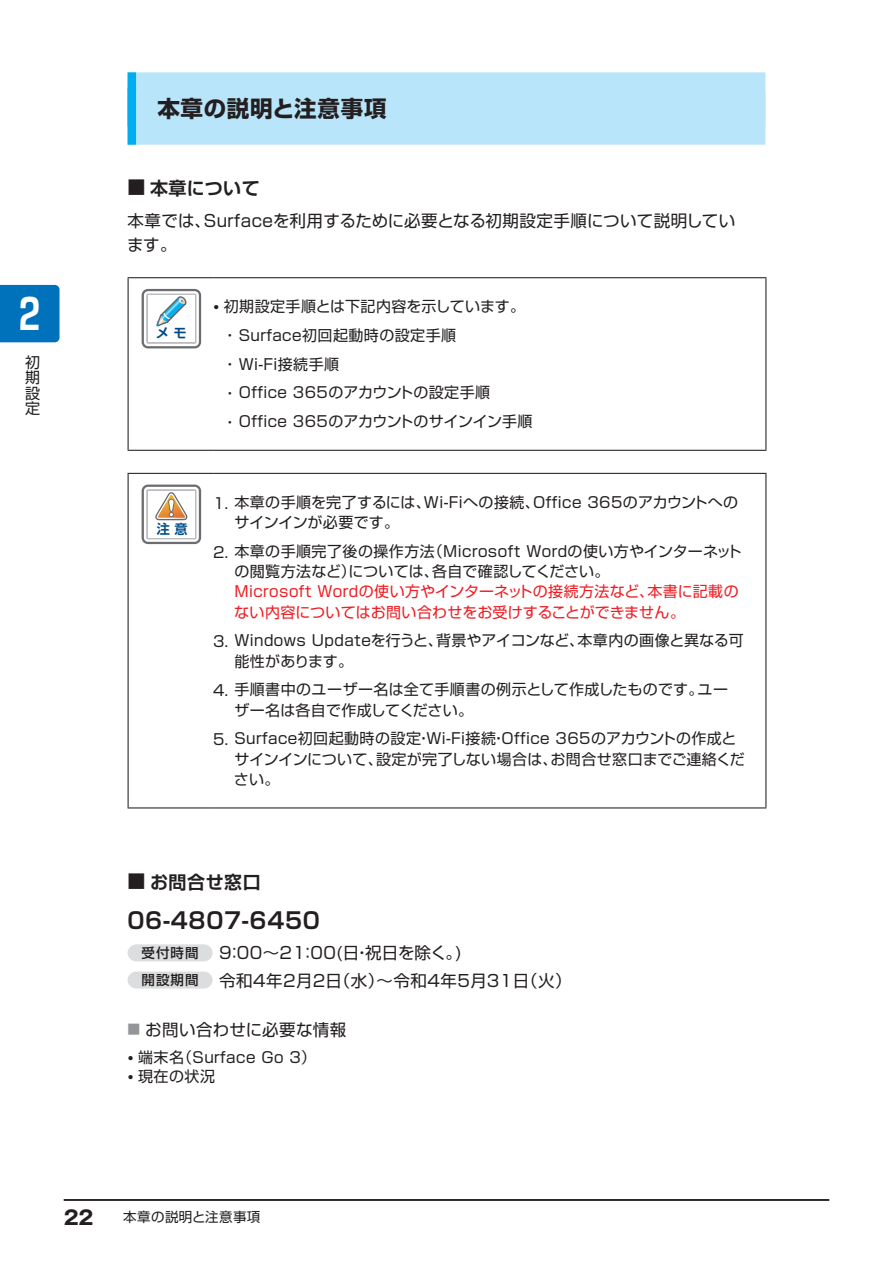
<style>
.page{position:relative;width:893px;height:1263px;background:#fff}
.page>*{position:absolute;margin:0;border:0;box-sizing:border-box;transform-origin:0 0}
.t1{font:700 42px "Shin Go Pro De";color:#fff}
.t2{font:700 22.5px "Shin Go Pro De";letter-spacing:.03em;color:#231f20}
.t3{font:700 22.5px "Shin Go Pro";letter-spacing:.03em;color:#231f20}
.t4{font:700 19.5px "Gothic MB101 Pro";color:#231f20}
.t5{font:700 18px "Shin Go Pro De";letter-spacing:.03em;color:#231f20}
.t6{font:16.5px/24px "Shin Go Pro";letter-spacing:.02em;color:#231f20}
.t7{font:15px/20.2px "Shin Go Pro";letter-spacing:.03em;color:#231f20}
.t8{font:15px/20.2px "Shin Go Pro";letter-spacing:.02em;color:#ee1d23}
.t9{font:13.5px "Shin Go Pro";letter-spacing:.03em;color:#231f20}
.t10{font:700 13.2px "Shin Go Pro De";color:#004b87}
.s1{font-family:"Shin Go Pro";font-weight:400}
.s2{font-weight:500;font-size:13.5px}
.s3{font-size:12.75px;color:#939598}
</style>
<div class="page">
<div style="left:0;top:285px;width:60px;height:57px;background:#0072bc"></div>
<hr style="left:64px;top:1199px;width:765px;height:2px;background:#231f20">
<div style="left:128px;top:72px;width:637px;height:54px;background:#b9e5fa"></div>
<div style="left:128px;top:72px;width:8px;height:54px;background:#00aeef"></div>
<div style="left:128px;top:91px;width:637px;height:54px;background:#b9e5fa"></div>
<div style="left:128px;top:88px;width:8px;height:57px;background:#00aeef"></div>
<hr style="left:213px;top:277px;width:553px;height:1px;background:#231f20">
<hr style="left:765px;top:278px;width:1px;height:172px;background:#231f20">
<hr style="left:128px;top:277px;width:85px;height:1px;background:#231f20">
<hr style="left:128px;top:278px;width:1px;height:172px;background:#231f20">
<hr style="left:128px;top:450px;width:85px;height:1px;background:#231f20">
<hr style="left:213px;top:450px;width:553px;height:1px;background:#231f20">
<hr style="left:213px;top:473px;width:553px;height:1px;background:#231f20">
<hr style="left:765px;top:474px;width:1px;height:333px;background:#231f20">
<hr style="left:213px;top:807px;width:553px;height:1px;background:#231f20">
<hr style="left:128px;top:473px;width:85px;height:1px;background:#231f20">
<hr style="left:128px;top:474px;width:1px;height:333px;background:#231f20">
<hr style="left:128px;top:807px;width:85px;height:1px;background:#231f20">
<div style="left:128px;top:944px;width:85px;height:17px;background:#dcdddf;border-radius:9px"></div>
<div style="left:128px;top:971px;width:85px;height:17px;background:#dcdddf;border-radius:9px"></div>
<svg style="left:142px;top:289px;width:59px;height:59px"></svg>
<svg style="left:142px;top:485px;width:59px;height:59px"></svg>
<h1 class="t1" style="left:19px;top:279px;width:22px">2</h1>
<p class="t7" style="left:25px;top:352px;width:16px;line-height:15.5px;text-align:justify">初期設定</p>
<h2 class="t3" style="left:157px;top:90px;width:231px">本章の説明と注意事項</h2>
<p class="t5" style="left:128px;top:173px;width:134px"><span class="s1">■</span> 本章について</p>
<p class="t6" style="left:127px;top:207px;width:610px">本章では、Surfaceを利用するために必要となる初期設定手順について説明しています。</p>
<p class="t10" style="left:156px;top:322px;width:32px">メ モ</p>
<p class="t7" style="left:223px;top:290px;width:311px;line-height:28.8px;text-indent:-10px">• 初期設定手順とは下記内容を示しています。・ Surface初回起動時の設定手順<br>・ Wi-Fi接続手順<br>・ Office 365のアカウントの設定手順<br>・ Office 365のアカウントのサインイン手順</p>
<p class="t10" style="left:157px;top:518px;width:32px">注 意</p>
<p class="t7" style="left:234px;top:490px;width:505px;text-indent:-21px">1. 本章の手順を完了するには、Wi-Fiへの接続、Office 365のアカウントへのサインインが必要です。</p>
<p class="t7" style="left:234px;top:539px;width:509px;text-indent:-21px">2. 本章の手順完了後の操作方法（Microsoft Wordの使い方やインターネットの閲覧方法など）については、各自で確認してください。</p>
<p class="t8" style="left:234px;top:580px;width:506px">Microsoft Wordの使い方やインターネットの接続方法など、本書に記載のない内容についてはお問い合わせをお受けすることができません。</p>
<p class="t7" style="left:234px;top:629px;width:511px;text-indent:-21px">3. Windows Updateを行うと、背景やアイコンなど、本章内の画像と異なる可能性があります。</p>
<p class="t7" style="left:235px;top:678px;width:495px;text-indent:-21px">4. 手順書中のユーザー名は全て手順書の例示として作成したものです。ユーザー名は各自で作成してください。</p>
<p class="t7" style="left:234px;top:727px;width:512px;text-indent:-21px">5. Surface初回起動時の設定・Wi-Fi接続・Office 365のアカウントの作成とサインインについて、設定が完了しない場合は、お問合せ窓口までご連絡ください。</p>
<p class="t5" style="left:128px;top:867px;width:135px"><span class="s1">■</span> お問合せ窓口</p>
<h2 class="t2" style="left:128px;top:901px;width:194px">06-4807-6450</h2>
<p class="t6" style="left:141px;top:936px;width:432px;line-height:28px"><span class="s2">受付時間</span> 9：00～21：00(日・祝日を除く。)<br><span class="s2">開設期間</span> 令和4年2月2日（水）～令和4年5月31日（火）</p>
<p class="t6" style="left:128px;top:1015px;width:220px"><span class="s3">■</span> お問い合わせに必要な情報</p>
<p class="t7" style="left:128px;top:1046px;width:190px">• 端末名（Surface Go 3）</p>
<p class="t7" style="left:128px;top:1065px;width:89px">• 現在の状況</p>
<h3 class="t4" style="left:64px;top:1201px;width:31px">22</h3>
<p class="t9" style="left:123px;top:1205px;width:139px">本章の説明と注意事項</p>
</div>
